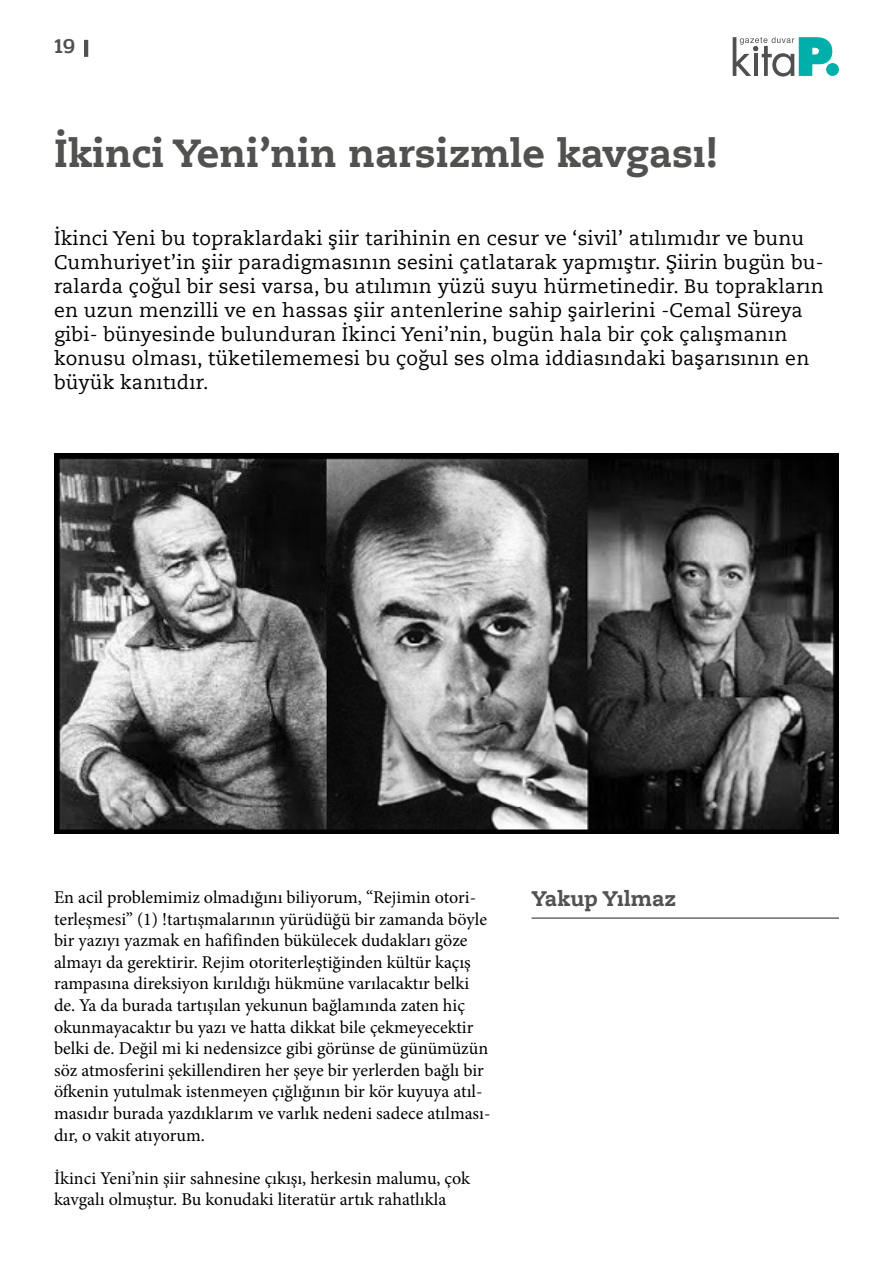
<style>
.page{position:relative;width:893px;height:1263px;background:#fff}
.page>*{position:absolute;margin:0;border:0;box-sizing:border-box;transform-origin:0 0}
.t1{font:700 39px "Caecilia LT Std Roman";color:#515150}
.t2{font:700 21px "Caecilia LT Std Roman";color:#515150}
.t3{font:500 21px "Pridi";color:#515150}
.t4{font:19.5px/24px "Caecilia LT Std Roman";letter-spacing:.01em;color:#000}
.t5{font:18px/21.6px "Minion Pro";color:#000}
</style>
<div class="page">
<svg style="left:733px;top:37px;width:99px;height:40px"></svg>
<div style="left:826px;top:63px;width:13px;height:13px;background:#00afaa;border-radius:50%"></div>
<hr style="left:84px;top:40px;width:4px;height:17px;background:#505050">
<img style="left:54px;top:453px;width:785px;height:380px">
<hr style="left:531px;top:917px;width:308px;height:2px;background:#515150">
<p class="t3" style="left:54px;top:31px;width:23px">19</p>
<h1 class="t1" style="left:54px;top:128px;width:665px">İkinci Yeni’nin narsizmle kavgası!</h1>
<p class="t4" style="left:54px;top:226px;width:771px">İkinci Yeni bu topraklardaki şiir tarihinin en cesur ve ‘sivil’ atılımıdır ve bunu Cumhuriyet’in şiir paradigmasının sesini çatlatarak yapmıştır. Şiirin bugün bu&shy;ralarda çoğul bir sesi varsa, bu atılımın yüzü suyu hürmetinedir. Bu toprakların en uzun menzilli ve en hassas şiir antenlerine sahip şairlerini -Cemal Süreya gibi- bünyesinde bulunduran İkinci Yeni’nin, bugün hala bir çok çalışmanın konusu olması, tüketilememesi bu çoğul ses olma iddiasındaki başarısının en büyük kanıtıdır.</p>
<p class="t5" style="left:54px;top:886px;width:438px">En acil problemimiz olmadığını biliyorum, “Rejimin otori&shy;terleşmesi” (1) !tartışmalarının yürüdüğü bir zamanda böyle bir yazıyı yazmak en hafifinden bükülecek dudakları göze almayı da gerektirir. Rejim otoriterleştiğinden kültür kaçış rampasına direksiyon kırıldığı hükmüne varılacaktır belki de. Ya da burada tartışılan yekunun bağlamında zaten hiç okunmayacaktır bu yazı ve hatta dikkat bile çekmeyecektir belki de. Değil mi ki nedensizce gibi görünse de günümüzün söz atmosferini şekillendiren her şeye bir yerlerden bağlı bir öfkenin yutulmak istenmeyen çığlığının bir kör kuyuya atıl&shy;masıdır burada yazdıklarım ve varlık nedeni sadece atılması&shy;dır, o vakit atıyorum.</p>
<p class="t5" style="left:54px;top:1167px;width:418px">İkinci Yeni’nin şiir sahnesine çıkışı, herkesin malumu, çok kavgalı olmuştur. Bu konudaki literatür artık rahatlıkla</p>
<p class="t2" style="left:531px;top:885px;width:146px">Yakup Yılmaz</p>
</div>
